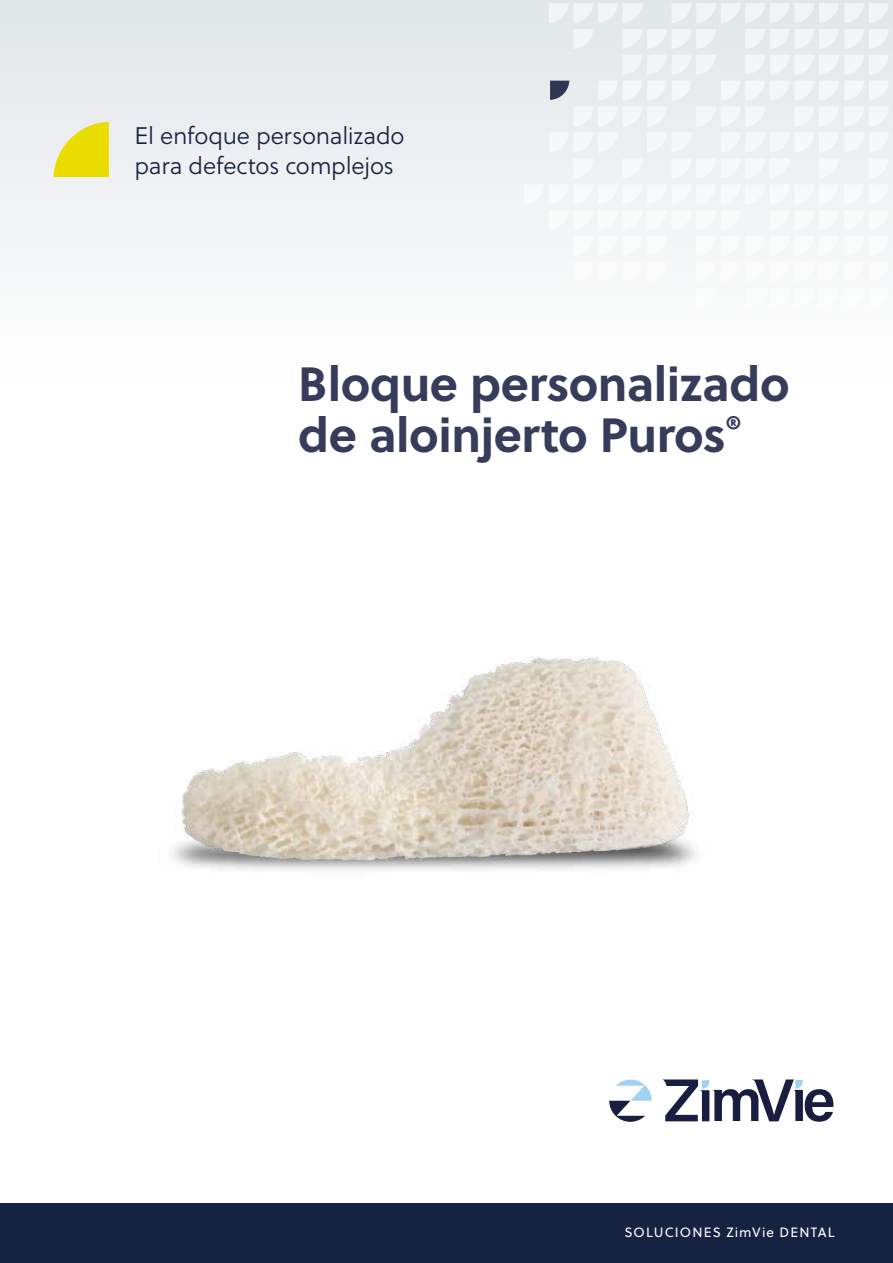
<style>
.page{position:relative;width:893px;height:1263px;background:#fff}
.page>*{position:absolute;margin:0;border:0;box-sizing:border-box;transform-origin:0 0}
.t1{font:700 48px/51px "Soleil";letter-spacing:-.01em;color:#383c5b}
.t2{font:24px/30px "Soleil Lt";letter-spacing:-.01em;color:#152241}
.t3{font:13.5px "Soleil";letter-spacing:.085em;color:#fff}
</style>
<div class="page">
<div style="left:0;top:0;width:893px;height:770px;background:linear-gradient(to bottom,#e9ecee,#fff)"></div>
<svg style="left:550px;top:81px;width:19px;height:19px"></svg>
<svg style="left:573px;top:236px;width:94px;height:20px"></svg>
<svg style="left:598px;top:81px;width:94px;height:20px"></svg>
<svg style="left:549px;top:210px;width:192px;height:20px"></svg>
<svg style="left:622px;top:55px;width:94px;height:20px"></svg>
<svg style="left:573px;top:29px;width:20px;height:20px"></svg>
<svg style="left:622px;top:29px;width:94px;height:20px"></svg>
<svg style="left:573px;top:158px;width:20px;height:20px"></svg>
<svg style="left:672px;top:158px;width:118px;height:20px"></svg>
<svg style="left:622px;top:158px;width:20px;height:20px"></svg>
<svg style="left:819px;top:158px;width:20px;height:20px"></svg>
<svg style="left:549px;top:3px;width:93px;height:20px"></svg>
<svg style="left:573px;top:262px;width:94px;height:20px"></svg>
<svg style="left:696px;top:288px;width:20px;height:20px"></svg>
<svg style="left:696px;top:236px;width:193px;height:20px"></svg>
<svg style="left:721px;top:81px;width:168px;height:20px"></svg>
<svg style="left:770px;top:210px;width:119px;height:20px"></svg>
<svg style="left:745px;top:55px;width:144px;height:20px"></svg>
<svg style="left:524px;top:184px;width:365px;height:20px"></svg>
<svg style="left:745px;top:29px;width:144px;height:20px"></svg>
<svg style="left:869px;top:158px;width:20px;height:20px"></svg>
<svg style="left:672px;top:3px;width:217px;height:20px"></svg>
<svg style="left:549px;top:107px;width:340px;height:45px"></svg>
<svg style="left:696px;top:262px;width:193px;height:20px"></svg>
<svg style="left:745px;top:288px;width:144px;height:20px"></svg>
<div style="left:0;top:1203px;width:893px;height:60px;background:#152241"></div>
<svg style="left:54px;top:122px;width:55px;height:55px;background:#ebe036"></svg>
<img style="left:125px;top:623px;width:642px;height:247px">
<svg style="left:609px;top:1079px;width:43px;height:43px"></svg>
<svg style="left:663px;top:1079px;width:170px;height:43px"></svg>
<p class="t2" style="left:135px;top:121px;width:272px">El enfoque personalizado para defectos complejos</p>
<h1 class="t1" style="left:298px;top:359px;width:493px">Bloque personalizado de aloinjerto Puros<sup>®</sup></h1>
<p class="t3" style="left:624px;top:1224px;width:212px">SOLUCIONES ZimVie DENTAL</p>
</div>
